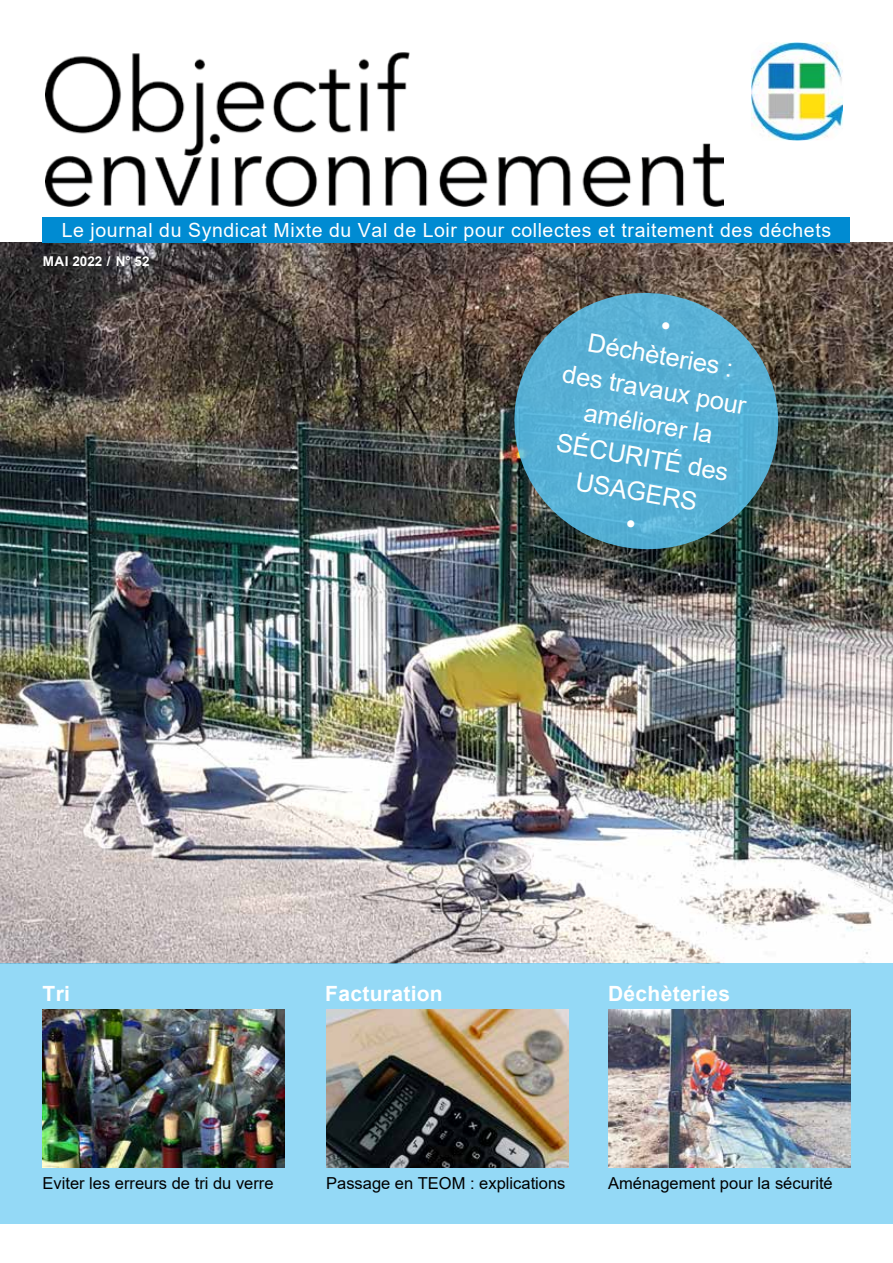
<style>
.page{position:relative;width:893px;height:1263px;background:#fff}
.page>*{position:absolute;margin:0;border:0;box-sizing:border-box;transform-origin:0 0}
.t1{font:25.5px/34.5px "Arial";color:#fff;text-align:center}
.t2{font:700 21px "Arial";letter-spacing:.015em;color:#fff}
.t3{font:19.5px "Arial";letter-spacing:.03em;color:#fff}
.t4{font:16.5px "Arial";color:#000}
.t5{font:700 13.5px "Arial";color:#fff}
</style>
<div class="page">
<img style="left:0;top:242px;width:893px;height:721px">
<div style="left:43px;top:217px;width:807px;height:25px;background:#008bd2"></div>
<img style="left:751px;top:42px;width:92px;height:98px">
<img style="left:45px;top:52px;width:679px;height:154px">
<svg style="left:505px;top:283px;width:283px;height:276px;background:#548fa5"></svg>
<div style="left:0;top:963px;width:893px;height:261px;background:#94d9f6"></div>
<img style="left:326px;top:1010px;width:242px;height:157px">
<img style="left:608px;top:1010px;width:242px;height:157px">
<img style="left:43px;top:1010px;width:242px;height:157px">
<svg style="left:662px;top:322px;width:8px;height:8px"></svg>
<svg style="left:627px;top:520px;width:8px;height:8px"></svg>
<p class="t3" style="left:62px;top:216px;width:771px">Le journal du Syndicat Mixte du Val de Loir pour collectes et traitement des déchets</p>
<p class="t5" style="left:43px;top:252px;width:108px">MAI 2022 / N° 52</p>
<h1 class="t1" style="left:572px;top:322px;width:188px;rotate:10deg">Déchèteries : des travaux pour améliorer la<br>SÉCURITÉ des<br>USAGERS</h1>
<p class="t2" style="left:43px;top:978px;width:29px">Tri</p>
<p class="t2" style="left:325px;top:978px;width:119px">Facturation</p>
<p class="t2" style="left:608px;top:978px;width:124px">Déchèteries</p>
<p class="t4" style="left:43px;top:1171px;width:233px">Eviter les erreurs de tri du verre</p>
<p class="t4" style="left:326px;top:1171px;width:241px">Passage en TEOM : explications</p>
<p class="t4" style="left:608px;top:1171px;width:226px">Aménagement pour la sécurité</p>
</div>
